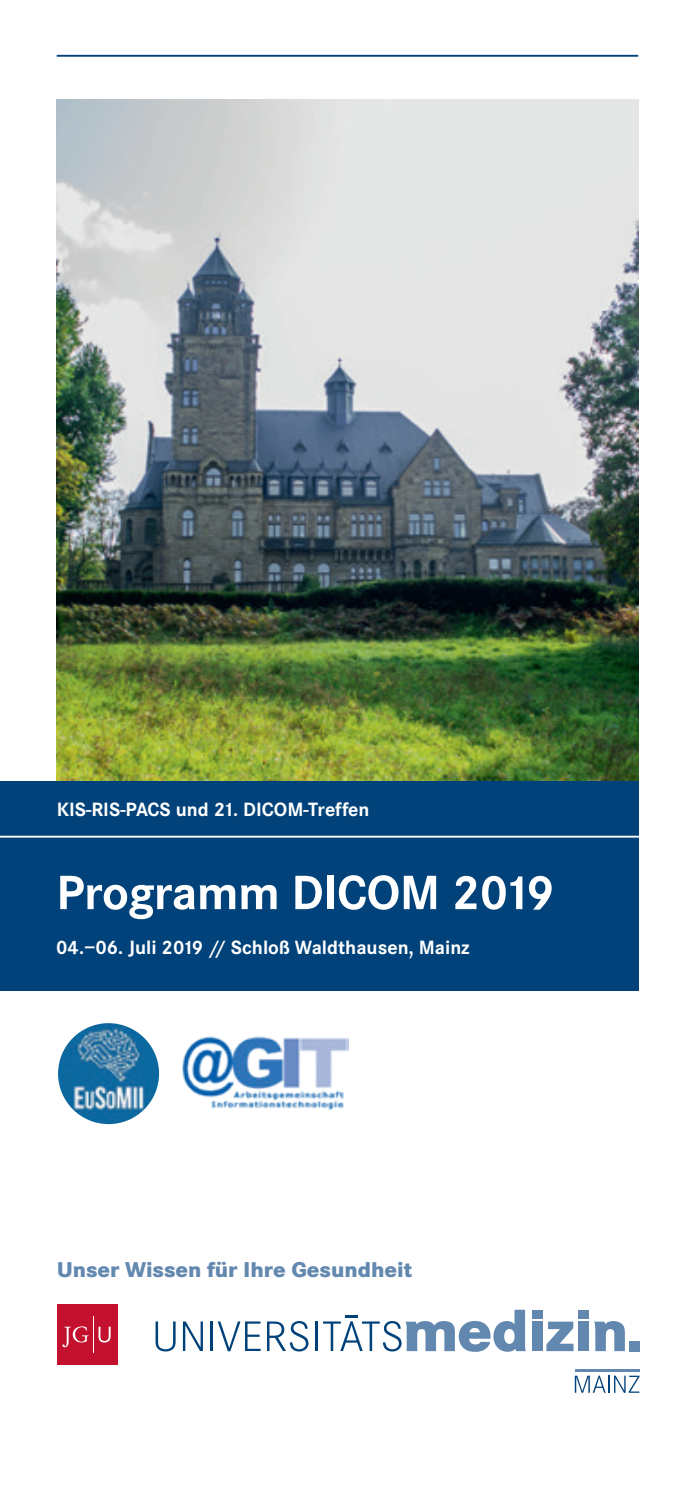
<style>
.page{position:relative;width:695px;height:1489px;background:#fff}
.page>*{position:absolute;margin:0;border:0;box-sizing:border-box;transform-origin:0 0}
.NEU_Titel_Inhalt{font:700 50px "Corporate S";letter-spacing:-.01em;color:#fff}
.Neu_Titel_Unterzeile{font:800 22.25px "Corporate S";color:#6388b0}
.NEU_Titel_Inhalt-2{font:700 20px "Corporate S";color:#fff}
.Fließtext{font:700 20px "Corporate S";color:#fff}
</style>
<div class="page">
<hr style="left:57px;top:55px;width:581px;height:2px;background:#004279">
<img style="left:57px;top:99px;width:581px;height:681px">
<div style="left:0;top:780px;width:638px;height:210px;background:#004279"></div>
<hr style="left:0;top:835px;width:643px;height:2px;background:#fff">
<img style="left:182px;top:1036px;width:166px;height:73px">
<div style="left:531px;top:1321px;width:11px;height:29px;background:#6388b0"></div>
<svg style="left:546px;top:1321px;width:27px;height:29px"></svg>
<div style="left:578px;top:1321px;width:10px;height:29px;background:#6388b0"></div>
<svg style="left:594px;top:1321px;width:30px;height:29px"></svg>
<svg style="left:155px;top:1321px;width:20px;height:30px"></svg>
<svg style="left:183px;top:1321px;width:20px;height:29px"></svg>
<hr style="left:210px;top:1321px;width:3px;height:29px;background:#004279">
<svg style="left:218px;top:1321px;width:42px;height:30px"></svg>
<svg style="left:267px;top:1321px;width:41px;height:30px"></svg>
<hr style="left:315px;top:1321px;width:3px;height:29px;background:#004279">
<svg style="left:323px;top:1309px;width:202px;height:42px"></svg>
<hr style="left:574px;top:1368px;width:65px;height:2px;background:#6388b0">
<svg style="left:574px;top:1375px;width:65px;height:17px"></svg>
<div style="left:629px;top:1340px;width:10px;height:10px;background:#6388b0"></div>
<div style="left:531px;top:1310px;width:11px;height:8px;background:#6388b0"></div>
<div style="left:578px;top:1310px;width:10px;height:8px;background:#6388b0"></div>
<div style="left:57px;top:1304px;width:60px;height:60px;background:#c3102e"></div>
<svg style="left:62px;top:1326px;width:26px;height:21px"></svg>
<hr style="left:93px;top:1315px;width:1px;height:37px;background:#fff">
<svg style="left:98px;top:1326px;width:13px;height:16px"></svg>
<img style="left:58px;top:1023px;width:101px;height:101px;border-radius:50px">
<p class="Fließtext" style="left:57px;top:797px;width:314px">KIS-RIS-PACS und 21. DICOM-Treffen</p>
<p class="NEU_Titel_Inhalt" style="left:56px;top:863px;width:499px">Programm DICOM 2019</p>
<p class="NEU_Titel_Inhalt-2" style="left:56px;top:936px;width:415px">04.–06. Juli 2019 // Schloß Waldthausen, Mainz</p>
<p class="Neu_Titel_Unterzeile" style="left:57px;top:1255px;width:357px">Unser Wissen für Ihre Gesundheit</p>
</div>
